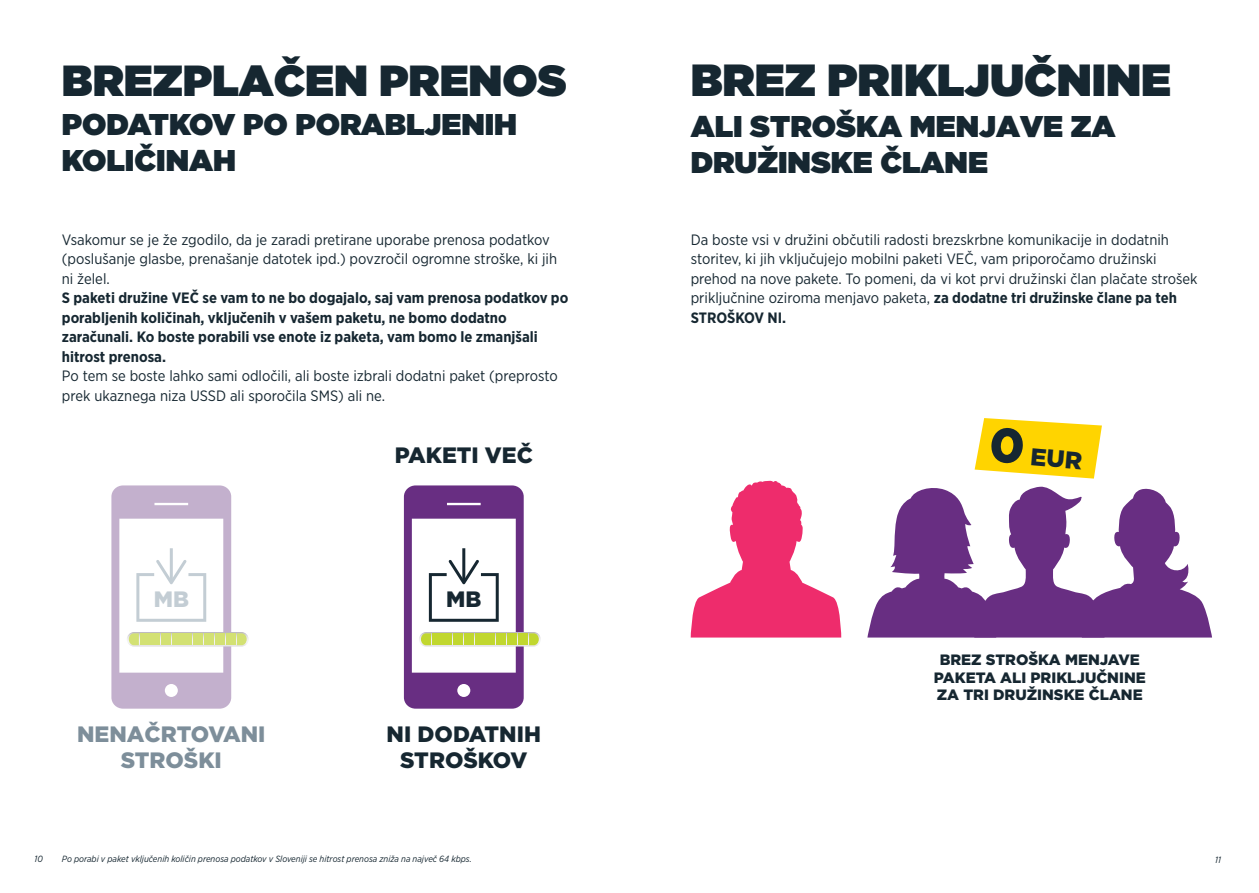
<style>
.page{position:relative;width:1259px;height:893px;background:#fff}
.page>*{position:absolute;margin:0;border:0;box-sizing:border-box;transform-origin:0 0}
.t1{font:900 45px "Gotham";color:#162731}
.t2{font:900 43.5px "Gotham";color:#162731}
.t3{font:900 30px/36px "Gotham";color:#162731}
.t4{font:900 24.15px "Gotham";color:#162731}
.t5{font:900 22.2px/26px "Gotham";color:#162731;text-align:center}
.t6{font:900 22.2px/26px "Gotham";color:#7d8e9a;text-align:center}
.t7{font:900 22.2px "Gotham";color:#c3cdd4}
.t8{font:15px/19.5px "Gotham Narrow";color:#162731}
.t9{font:700 15px/19.5px "Gotham Narrow";color:#162731}
.t10{font:900 15px/17.5px "Gotham";color:#162731;text-align:center}
.t11{font:italic 9px "Gotham Narrow";color:#162731}
.s1{font-weight:700}
.s2{font-size:48.3px}
</style>
<div class="page">
<svg style="left:127px;top:632px;width:122px;height:15px"></svg>
<div style="left:226px;top:633px;width:10px;height:12px;background:#d3e173"></div>
<svg style="left:111px;top:485px;width:120px;height:224px"></svg>
<svg style="left:237px;top:633px;width:10px;height:12px"></svg>
<svg style="left:404px;top:485px;width:135px;height:224px"></svg>
<svg style="left:690px;top:480px;width:151px;height:157px"></svg>
<svg style="left:867px;top:486px;width:345px;height:151px"></svg>
<svg style="left:974px;top:418px;width:128px;height:61px"></svg>
<h2 class="t2" style="left:62px;top:56px;width:506px">BREZPLA»EN PRENOS</h2>
<h3 class="t3" style="left:62px;top:106px;width:457px">PODATKOV PO PORABLJENIH<br>KOLI»INAH</h3>
<p class="t8" style="left:62px;top:229px;width:497px">Vsakomur se je že zgodilo, da je zaradi pretirane uporabe prenosa podatkov (poslušanje glasbe, prenašanje datotek ipd.) povzročil ogromne stroške, ki jih ni želel.</p>
<p class="t9" style="left:62px;top:288px;width:508px">S paketi družine VEČ se vam to ne bo dogajalo, saj vam prenosa podatkov po porabljenih količinah, vključenih v vašem paketu, ne bomo dodatno zaračunali. Ko boste porabili vse enote iz paketa, vam bomo le zmanjšali hitrost prenosa.</p>
<p class="t8" style="left:62px;top:366px;width:497px">Po tem se boste lahko sami odločili, ali boste izbrali dodatni paket (preprosto prek ukaznega niza USSD ali sporočila SMS) ali ne.</p>
<h3 class="t7" style="left:154px;top:586px;width:37px">MB</h3>
<h3 class="t6" style="left:77px;top:721px;width:190px">NENA»RTOVANI<br>STROŠKI</h3>
<h3 class="t5" style="left:395px;top:441px;width:140px">PAKETI VE»</h3>
<h3 class="t5" style="left:446px;top:585px;width:37px">MB</h3>
<h3 class="t5" style="left:387px;top:721px;width:156px">NI DODATNIH<br>STROŠKOV</h3>
<h1 class="t1" style="left:690px;top:54px;width:482px">BREZ PRIKLJU»NINE</h1>
<h3 class="t3" style="left:690px;top:108px;width:426px">ALI STROŠKA MENJAVE ZA<br>DRUŽINSKE »LANE</h3>
<p class="t8" style="left:690px;top:229px;width:508px">Da boste vsi v družini občutili radosti brezskrbne komunikacije in dodatnih storitev, ki jih vključujejo mobilni paketi VEČ, vam priporočamo družinski prehod na nove pakete. To pomeni, da vi kot prvi družinski član plačate strošek priključnine oziroma menjavo paketa, <span class="s1">za dodatne tri družinske člane pa teh STROŠKOV NI.</span></p>
<h3 class="t4" style="left:990px;top:438px;width:95px;rotate:5deg"><span class="s2">0</span> EUR</h3>
<p class="t10" style="left:933px;top:651px;width:213px">BREZ STROŠKA MENJAVE<br>PAKETA ALI PRIKLJU»NINE<br>ZA TRI DRUŽINSKE »LANE</p>
<p class="t11" style="left:62px;top:853px;width:411px">Po porabi v paket vključenih količin prenosa podatkov v Sloveniji se hitrost prenosa zniža na največ 64 kbps.</p>
<p class="t11" style="left:34px;top:853px;width:10px">10</p>
<p class="t11" style="left:1215px;top:854px;width:7px">11</p>
</div>
